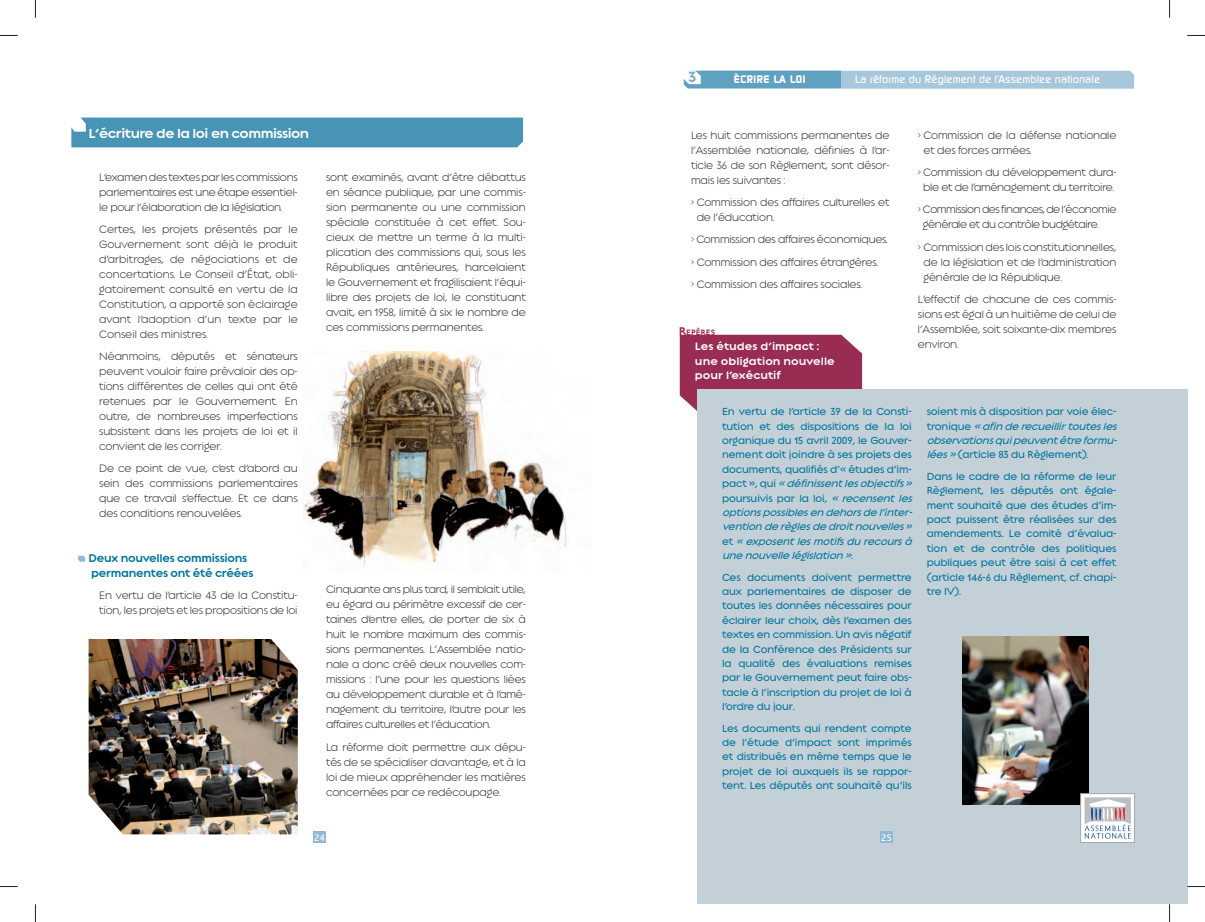
<style>
.page{position:relative;width:1205px;height:922px;background:#fff}
.page>*{position:absolute;margin:0;border:0;box-sizing:border-box;transform-origin:0 0}
.t1{font:700 20px "Regulator";color:#77adca}
.t2{font:700 17.5px "Regulator";letter-spacing:-.03em;color:#fff}
.t3{font:700 15px/15px "Regulator";letter-spacing:-.02em;color:#00749c;scale:.96 1}
.t4{font:300 14.38px/15px "Regulator";letter-spacing:-.01em;color:#231f20;text-align:justify;scale:.96 1}
.t5{font:300 14.38px/15px "Regulator";letter-spacing:-.03em;color:#231f20;scale:.96 1}
.t6{font:700 14.38px/14.4px "Regulator";color:#fff}
.t7{font:500 13.75px/14.4px "Regulator";letter-spacing:-.01em;color:#00749c;text-align:justify;scale:.96 1}
.t8{font:500 10.62px "Dicot";letter-spacing:.02em;color:#fff}
.t9{font:700 10.62px "Dicot";letter-spacing:.05em;color:#fff}
.t10{font:italic 500 10.62px "Dicot";color:#fff}
.t11{font:700 10.5px "Regulator";color:#982c52}
.t12{font:10px "Bliss";color:#fff}
.t13{font:italic 500 10px "Dicot";color:#fff}
.s1{color:#982c52}
.s2{font-size:15px}
.s3{font-style:italic}
</style>
<div class="page">
<div style="left:680px;top:334px;width:182px;height:77px;background:#982c52"></div>
<div style="left:697px;top:389px;width:490px;height:515px;background:#c4d0d7"></div>
<div style="left:313px;top:830px;width:12px;height:12px;background:#8fbad3"></div>
<div style="left:880px;top:830px;width:12px;height:12px;background:#8fbad3"></div>
<div style="left:71px;top:117px;width:452px;height:30px;background:#4894b7"></div>
<img style="left:89px;top:639px;width:209px;height:195px">
<img style="left:304px;top:351px;width:263px;height:220px">
<svg style="left:78px;top:555px;width:7px;height:6px"></svg>
<img style="left:963px;top:636px;width:125px;height:168px">
<div style="left:1081px;top:794px;width:53px;height:48px;background:#fff"></div>
<svg style="left:1084px;top:797px;width:47px;height:41px"></svg>
<div style="left:1080px;top:793px;width:55px;height:49px;border:1px solid #a8a9ad"></div>
<svg style="left:0;top:35px;width:18px;height:1px"></svg>
<svg style="left:1187px;top:35px;width:18px;height:1px"></svg>
<svg style="left:0;top:886px;width:18px;height:1px"></svg>
<svg style="left:1187px;top:885px;width:18px;height:2px"></svg>
<svg style="left:35px;top:0;width:1px;height:18px"></svg>
<svg style="left:35px;top:904px;width:1px;height:17px"></svg>
<svg style="left:1169px;top:0;width:1px;height:18px"></svg>
<svg style="left:1169px;top:904px;width:1px;height:17px"></svg>
<svg style="left:683px;top:70px;width:451px;height:19px;background:#98c0d6"></svg>
<p class="t2" style="left:88px;top:122px;width:222px">L’écriture de la loi en commission</p>
<p class="t4" style="left:99px;top:168px;width:208px">L’examen des textes par les commissions parlementaires est une étape essentiel&shy;le pour l’élaboration de la législation.</p>
<p class="t4" style="left:99px;top:220px;width:208px">Certes, les projets présentés par le Gouvernement sont déjà le produit d’arbitrages, de négociations et de concertations. Le Conseil d’État, obli&shy;gatoirement consulté en vertu de la Constitution, a apporté son éclairage avant l’adoption d’un texte par le Conseil des ministres.</p>
<p class="t4" style="left:99px;top:348px;width:208px">Néanmoins, députés et sénateurs peuvent vouloir faire prévaloir des op&shy;tions différentes de celles qui ont été retenues par le Gouvernement. En outre, de nombreuses imperfections subsistent dans les projets de loi et il convient de les corriger.</p>
<p class="t4" style="left:99px;top:460px;width:208px">De ce point de vue, c’est d’abord au sein des commissions parlementaires que ce travail s’effectue. Et ce dans des conditions renouvelées.</p>
<p class="t3" style="left:89px;top:549px;width:173px">Deux nouvelles commissions permanentes ont été créées</p>
<p class="t4" style="left:99px;top:586px;width:208px">En vertu de l’article 43 de la Constitu&shy;tion, les projets et les propositions de loi</p>
<p class="t4" style="left:326px;top:168px;width:210px">sont examinés, avant d’être débattus en séance publique, par une commis&shy;sion permanente ou une commission spéciale constituée à cet effet. Sou&shy;cieux de mettre un terme à la multi&shy;plication des commissions qui, sous les Républiques antérieures, harcelaient le Gouvernement et fragilisaient l’équi&shy;libre des projets de loi, le constituant avait, en 1958, limité à six le nombre de ces commissions permanentes.</p>
<p class="t4" style="left:326px;top:580px;width:210px">Cinquante ans plus tard, il semblait utile, eu égard au périmètre excessif de cer&shy;taines d’entre elles, de porter de six à huit le nombre maximum des commis&shy;sions permanentes. L’Assemblée natio&shy;nale a donc créé deux nouvelles com&shy;missions : l’une pour les questions liées au développement durable et à l’amé&shy;nagement du territoire, l’autre pour les affaires culturelles et l’éducation.</p>
<p class="t4" style="left:326px;top:738px;width:210px">La réforme doit permettre aux dépu&shy;tés de se spécialiser davantage, et à la loi de mieux appréhender les matières concernées par ce redécoupage.</p>
<h1 class="t1" style="left:688px;top:64px;width:10px">3</h1>
<p class="t9" style="left:734px;top:75px;width:73px">ECRIRE LA LOI</p>
<p class="t10" style="left:739px;top:79px;width:8px;rotate:-180deg">-</p>
<p class="t8" style="left:855px;top:75px;width:247px">La reforme du Reglement de l’Assemblee nationale</p>
<p class="t13" style="left:879px;top:80px;width:7px;rotate:-180deg">-</p>
<p class="t4" style="left:691px;top:127px;width:208px">Les huit commissions permanentes de l’Assemblée nationale, définies à l’ar&shy;ticle 36 de son Règlement, sont désor&shy;mais les suivantes :</p>
<p class="t4" style="left:697px;top:194px;width:202px;text-indent:-6px"><span class="s1">&gt;</span> Commission des affaires culturelles et de l’éducation.</p>
<p class="t4" style="left:691px;top:227px;width:206px;line-height:22.1px;text-align:left"><span class="s1">&gt;</span> Commission des affaires économiques. <span class="s1">&gt;</span> Commission des affaires étrangères.<br><span class="s1">&gt;</span> Commission des affaires sociales.</p>
<p class="t11" style="left:679px;top:325px;width:38px"><span class="s2">R</span>EPÈRES</p>
<p class="t6" style="left:695px;top:338px;width:141px">Les études d’impact : une obligation nouvelle pour l’exécutif</p>
<p class="t4" style="left:923px;top:127px;width:202px;text-indent:-6px"><span class="s1">&gt;</span> Commission de la défense nationale et des forces armées.</p>
<p class="t4" style="left:918px;top:164px;width:208px;text-align:center"><span class="s1">&gt;</span> Commission du développement dura&shy;ble et de l’aménagement du territoire.</p>
<p class="t5" style="left:923px;top:201px;width:203px;text-indent:-5px"><span class="s1">&gt;</span> Commission des finances, de l’économie générale et du contrôle budgétaire.</p>
<p class="t4" style="left:923px;top:238px;width:202px;text-indent:-6px"><span class="s1">&gt;</span> Commission des lois constitutionnelles, de la législation et de l’administration générale de la République.</p>
<p class="t4" style="left:918px;top:290px;width:208px">L’effectif de chacune de ces commis&shy;sions est égal à un huitième de celui de l’Assemblée, soit soixante-dix membres environ.</p>
<p class="t7" style="left:722px;top:403px;width:202px;text-align:left">En vertu de l’article 39 de la Consti&shy;tution et des dispositions de la loi organique du 15 avril 2009, le Gouver&shy;nement doit joindre à ses projets des documents, qualifiés d’« études d’im&shy;p a c t » , q u i <span class="s3">« définissentlesobjectifs» </span>poursuivis par la loi, <span class="s3">« recensent les optionspossiblesen dehorsde l’inter&shy;vention de règlesde droitnouvelles» </span>e t <span class="s3">« exposentlesmotifsdu recoursà une nouvelle législation ».</span></p>
<p class="t7" style="left:722px;top:568px;width:199px">Ces documents doivent permettre aux parlementaires de disposer de toutes les données nécessaires pour éclairer leur choix, dès l’examen des textes en commission. Un avis négatif de la Conférence des Présidents sur la qualité des évaluations remises par le Gouvernement peut faire obs&shy;tacle à l’inscription du projet de loi à l’ordre du jour.</p>
<p class="t7" style="left:722px;top:719px;width:199px">Les documents qui rendent compte de l’étude d’impact sont imprimés et distribués en même temps que le projet de loi auxquels ils se rappor&shy;tent. Les députés ont souhaité qu’ils</p>
<p class="t7" style="left:927px;top:403px;width:202px;text-align:left">soient mis à disposition par voie élec&shy;t r o n i q u e <span class="s3">« afin de recueillirtoutesles observationsquipeuventêtre formu&shy;lées»</span> (article 83 du Règlement).</p>
<p class="t7" style="left:927px;top:468px;width:199px">Dans le cadre de la réforme de leur Règlement, les députés ont égale&shy;ment souhaité que des études d’im&shy;pact puissent être réalisées sur des amendements. Le comité d’évalua&shy;tion et de contrôle des politiques publiques peut être saisi à cet effet (article 146-6 du Règlement, cf. chapi&shy;tre IV).</p>
<p class="t12" style="left:314px;top:833px;width:12px">24</p>
<p class="t12" style="left:881px;top:833px;width:12px">25</p>
</div>
